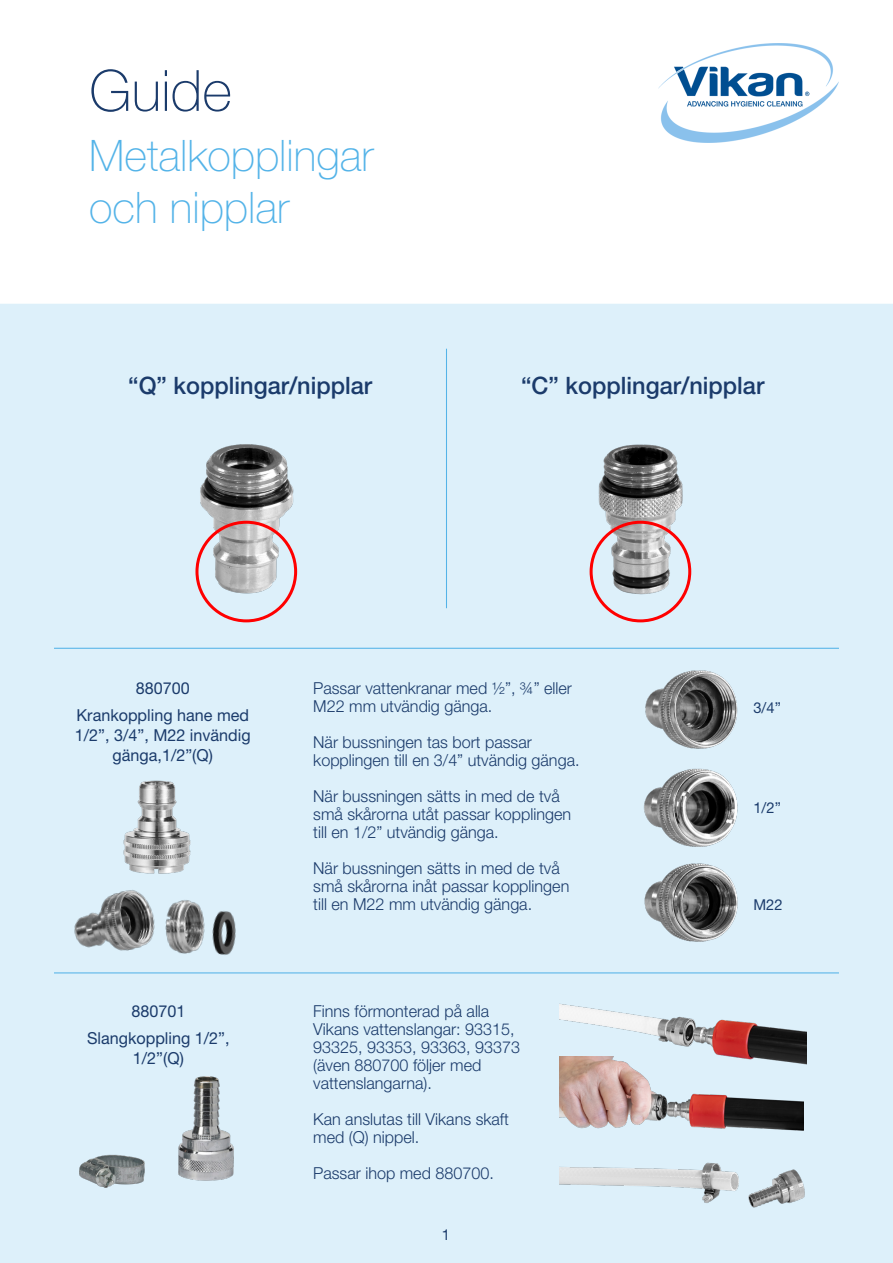
<style>
.page{position:relative;width:893px;height:1263px;background:#ddf0fa}
.page>*{position:absolute;margin:0;border:0;box-sizing:border-box;transform-origin:0 0}
.t1{font:100 57px "Helvetica Neue LT Std";color:#1b3b6b}
.t2{font:100 43.5px "Helvetica Neue LT Std";color:#53b3e8}
.t3{font:500 24px "Helvetica Neue LT Std";color:#1b3b6b}
.t4{font:300 16.5px/18px "Helvetica Neue LT Std";color:#1b3b6b}
.t5{font:16.5px/19.8px "Helvetica Neue LT Std";color:#1b3b6b;text-align:center}
.t6{font:15px "Helvetica Neue LT Std";color:#1b3b6b}
</style>
<div class="page">
<div style="left:0;top:0;width:893px;height:304px;background:#fff"></div>
<img style="left:659px;top:44px;width:180px;height:98px">
<hr style="left:446px;top:349px;width:1px;height:259px;background:#53b3e8">
<hr style="left:54px;top:648px;width:785px;height:1px;background:#53b3e8">
<hr style="left:54px;top:972px;width:785px;height:1px;background:#53b3e8">
<img style="left:123px;top:780px;width:68px;height:90px">
<img style="left:643px;top:768px;width:95px;height:79px">
<img style="left:644px;top:863px;width:94px;height:79px">
<img style="left:645px;top:670px;width:93px;height:79px">
<img style="left:67px;top:870px;width:179px;height:104px">
<img style="left:80px;top:1077px;width:154px;height:110px">
<img style="left:559px;top:1162px;width:246px;height:46px">
<img style="left:559px;top:1003px;width:248px;height:62px">
<img style="left:559px;top:1056px;width:245px;height:75px">
<img style="left:199px;top:444px;width:99px;height:154px">
<div style="left:195px;top:521px;width:102px;height:101px;border:3px solid #f00;border-radius:50%"></div>
<img style="left:596px;top:444px;width:91px;height:155px">
<div style="left:590px;top:521px;width:101px;height:101px;border:3px solid #f00;border-radius:50%"></div>
<p class="t1" style="left:89px;top:58px;width:144px">Guide</p>
<p class="t2" style="left:89px;top:131px;width:286px">Metalkopplingar</p>
<p class="t2" style="left:89px;top:183px;width:202px">och nipplar</p>
<p class="t3" style="left:128px;top:372px;width:245px">“Q” kopplingar/nipplar</p>
<p class="t3" style="left:521px;top:372px;width:245px">“C” kopplingar/nipplar</p>
<p class="t5" style="left:136px;top:678px;width:55px">880700</p>
<p class="t5" style="left:75px;top:705px;width:177px">Krankoppling hane med<br>1/2”, 3/4”, M22 invändig gänga,1/2”(Q)</p>
<p class="t5" style="left:131px;top:1001px;width:55px">880701</p>
<p class="t5" style="left:87px;top:1028px;width:144px">Slangkoppling 1/2”,</p>
<p class="t5" style="left:133px;top:1048px;width:52px">1/2”(Q)</p>
<p class="t4" style="left:313px;top:679px;width:260px">Passar vattenkranar med ½”, ¾” eller</p>
<p class="t4" style="left:313px;top:697px;width:181px">M22 mm utvändig gänga.</p>
<p class="t4" style="left:313px;top:733px;width:220px">När bussningen tas bort passar</p>
<p class="t4" style="left:313px;top:751px;width:268px">kopplingen till en 3/4” utvändig gänga.</p>
<p class="t4" style="left:313px;top:787px;width:248px">När bussningen sätts in med de två</p>
<p class="t4" style="left:313px;top:805px;width:259px">små skårorna utåt passar kopplingen</p>
<p class="t4" style="left:313px;top:823px;width:187px">till en 1/2” utvändig gänga.</p>
<p class="t4" style="left:313px;top:859px;width:248px">När bussningen sätts in med de två</p>
<p class="t4" style="left:313px;top:877px;width:258px">små skårorna inåt passar kopplingen</p>
<p class="t4" style="left:313px;top:895px;width:220px">till en M22 mm utvändig gänga.</p>
<p class="t4" style="left:313px;top:1002px;width:208px">Finns förmonterad på alla<br>Vikans vattenslangar: 93315,<br>93325, 93353, 93363, 93373 (även 880700 följer med</p>
<p class="t4" style="left:313px;top:1074px;width:120px">vattenslangarna).</p>
<p class="t4" style="left:313px;top:1110px;width:197px">Kan anslutas till Vikans skaft</p>
<p class="t4" style="left:313px;top:1128px;width:108px">med (Q) nippel.</p>
<p class="t4" style="left:313px;top:1164px;width:182px">Passar ihop med 880700.</p>
<p class="t6" style="left:442px;top:1225px;width:10px">1</p>
<p class="t6" style="left:753px;top:698px;width:29px">3/4”</p>
<p class="t6" style="left:753px;top:799px;width:29px">1/2”</p>
<p class="t6" style="left:753px;top:895px;width:31px">M22</p>
</div>
